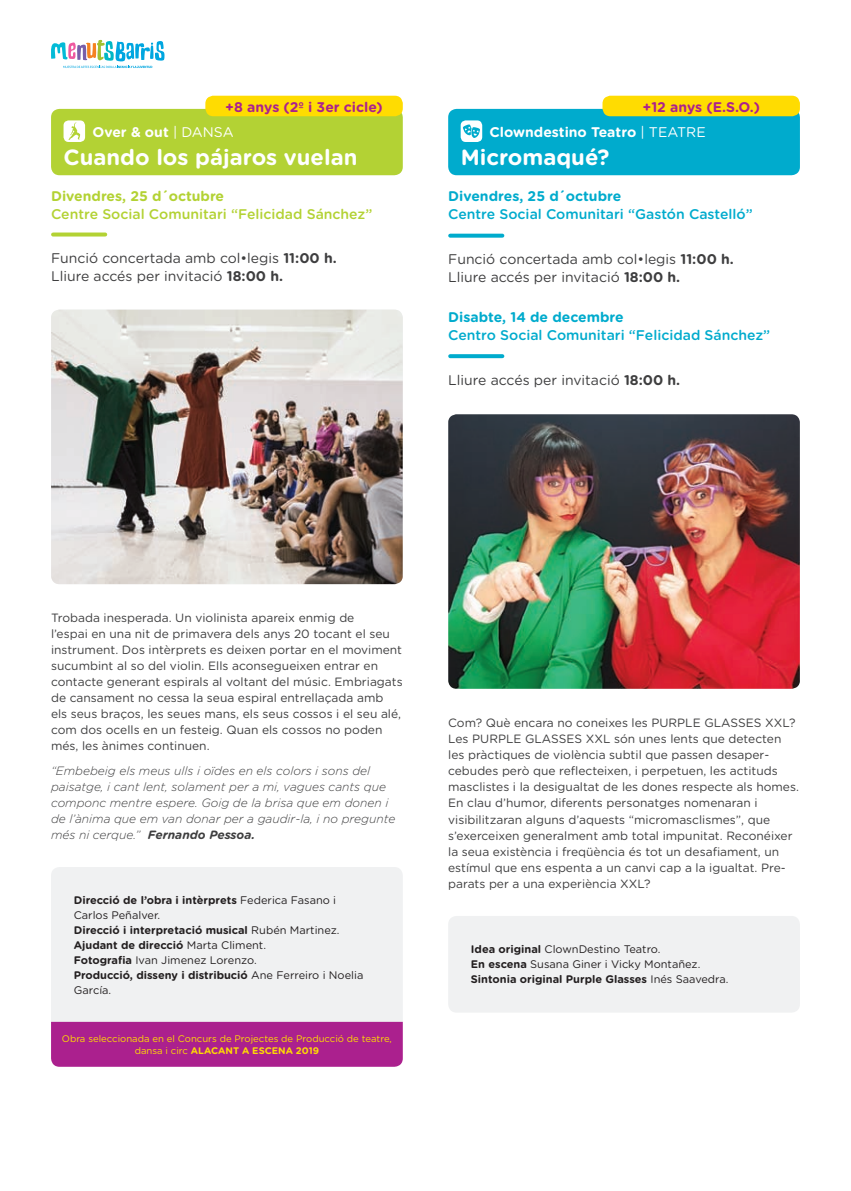
<style>
.page{position:relative;width:851px;height:1191px;background:#fff}
.page>*{position:absolute;margin:0;border:0;box-sizing:border-box;transform-origin:0 0}
.t1{font:700 22px "Gotham Rounded";color:#fff}
.t2{font:14px/18px "Gotham Rounded";color:#3e3e3f}
.t3{font:500 14px "Gotham Rounded";color:#00abcd}
.t4{font:700 14px "Gotham Rounded";color:#00abcd}
.t5{font:500 14px "Gotham Rounded";color:#b3d234}
.t6{font:700 14px "Gotham Rounded";color:#fff}
.t7{font:700 14px "Gotham Rounded";color:#ab208e}
.t8{font:700 14px "Gotham Rounded";color:#b3d234}
.t9{font:12px/16px "Gotham Rounded";color:#3e3e3f}
.t10{font:italic 300 12px/16px "Gotham Rounded";color:#3e3e3f}
.t11{font:700 11px/15px "Gotham Rounded";color:#231f20}
.t12{font:11px/15px "Gotham Rounded";color:#231f20}
.t13{font:9.6px/12px "Gotham Rounded";color:#ffdc01;text-align:center}
.s1{font-weight:400}
.s2{font-weight:700}
</style>
<div class="page">
<div style="left:51px;top:109px;width:352px;height:66px;background:#b3d234;border-radius:9px"></div>
<div style="left:448px;top:109px;width:351px;height:66px;background:#00abcd;border-radius:9px"></div>
<svg style="left:51px;top:40px;width:114px;height:28px"></svg>
<div style="left:63px;top:120px;width:22px;height:22px;background:#fff;border-radius:5px"></div>
<div style="left:460px;top:120px;width:22px;height:22px;background:#fff;border-radius:5px"></div>
<svg style="left:53px;top:232px;width:52px;height:4px"></svg>
<svg style="left:450px;top:234px;width:52px;height:4px"></svg>
<svg style="left:450px;top:354px;width:52px;height:4px"></svg>
<div style="left:205px;top:96px;width:198px;height:20px;background:#ffdc01;border-radius:8px"></div>
<div style="left:602px;top:96px;width:197px;height:20px;background:#ffdc01;border-radius:8px"></div>
<div style="left:51px;top:867px;width:352px;height:154px;background:#f0f1f2"></div>
<div style="left:51px;top:1021px;width:352px;height:45px;background:#ab208e"></div>
<img style="left:51px;top:310px;width:351px;height:274px">
<svg style="left:68px;top:122px;width:12px;height:18px"></svg>
<div style="left:448px;top:916px;width:351px;height:96px;background:#f0f1f2;border-radius:9px"></div>
<img style="left:448px;top:414px;width:351px;height:275px">
<svg style="left:462px;top:124px;width:18px;height:14px"></svg>
<p class="t7" style="left:225px;top:96px;width:159px">+8 anys (2º i 3er cicle)</p>
<p class="t7" style="left:642px;top:96px;width:119px">+12 anys (E.S.O.)</p>
<p class="t6" style="left:92px;top:122px;width:143px">Over &amp; out <span class="s1">| DANSA</span></p>
<p class="t6" style="left:489px;top:122px;width:218px">Clowndestino Teatro <span class="s1">| TEATRE</span></p>
<h1 class="t1" style="left:63px;top:141px;width:295px">Cuando los pájaros vuelan</h1>
<h1 class="t1" style="left:460px;top:141px;width:150px">Micromaqué?</h1>
<p class="t8" style="left:51px;top:185px;width:175px">Divendres, 25 d´octubre</p>
<p class="t5" style="left:51px;top:204px;width:323px">Centre Social Comunitari “Felicidad Sánchez”</p>
<p class="t4" style="left:448px;top:185px;width:175px">Divendres, 25 d´octubre</p>
<p class="t3" style="left:448px;top:204px;width:306px">Centre Social Comunitari “Gastón Castelló”</p>
<p class="t2" style="left:51px;top:249px;width:287px">Funció concertada amb col•legis <span class="s2">11:00 h.<br></span>Lliure accés per invitació <span class="s2">18:00 h.</span></p>
<p class="t2" style="left:448px;top:250px;width:287px">Funció concertada amb col•legis <span class="s2">11:00 h.<br></span>Lliure accés per invitació <span class="s2">18:00 h.</span></p>
<p class="t4" style="left:448px;top:307px;width:177px">Disabte, 14 de decembre</p>
<p class="t3" style="left:448px;top:325px;width:323px">Centro Social Comunitari “Felicidad Sánchez”</p>
<p class="t2" style="left:448px;top:370px;width:233px">Lliure accés per invitació <span class="s2">18:00 h.</span></p>
<p class="t9" style="left:51px;top:609px;width:353px">Trobada inesperada. Un violinista apareix enmig de<br>l’espai en una nit de primavera dels anys 20 tocant el seu instrument. Dos intèrprets es deixen portar en el moviment sucumbint al so del violin. Ells aconsegueixen entrar en contacte generant espirals al voltant del músic. Embriagats de cansament no cessa la seua espiral entrellaçada amb els seus braços, les seues mans, els seus cossos i el seu alé, com dos ocells en un festeig. Quan els cossos no poden més, les ànimes continuen.</p>
<p class="t10" style="left:51px;top:762px;width:346px">“Embebeig els meus ulls i oïdes en els colors i sons del paisatge, i cant lent, solament per a mi, vagues cants que componc mentre espere. Goig de la brisa que em donen i de l’ànima que em van donar per a gaudir-la, i no pregunte més ni cerque.” <span class="s2">Fernando Pessoa.</span></p>
<p class="t11" style="left:74px;top:892px;width:291px">Direcció de l’obra i intèrprets <span class="s1">Federica Fasano i Carlos Peñalver.<br></span>Direcció i interpretació musical <span class="s1">Rubén Martinez.<br></span>Ajudant de direcció <span class="s1">Marta Climent.<br></span>Fotografia <span class="s1">Ivan Jimenez Lorenzo.<br></span>Producció, disseny i distribució <span class="s1">Ane Ferreiro i Noelia García.</span></p>
<p class="t13" style="left:62px;top:1032px;width:331px">Obra seleccionada en el Concurs de Projectes de Producció de teatre, dansa i circ <span class="s2">ALACANT A ESCENA 2019</span></p>
<p class="t9" style="left:448px;top:714px;width:352px">Com? Què encara no coneixes les PURPLE GLASSES XXL?<br>Les PURPLE GLASSES XXL són unes lents que detecten les pràctiques de violència subtil que passen desaper&shy;cebudes però que reflecteixen, i perpetuen, les actituds masclistes i la desigualtat de les dones respecte als homes.<br>En clau d’humor, diferents personatges nomenaran i visibilitzaran alguns d’aquests “micromasclismes”, que s’exerceixen generalment amb total impunitat. Reconéixer la seua existència i freqüència és tot un desafiament, un estímul que ens espenta a un canvi cap a la igualtat. Pre&shy;parats per a una experiència XXL?</p>
<p class="t12" style="left:471px;top:941px;width:259px"><span class="s2">Idea original</span> ClownDestino Teatro.<br><span class="s2">En escena</span> Susana Giner i Vicky Montañez.<br><span class="s2">Sintonia original Purple Glasses</span> Inés Saavedra.</p>
</div>
